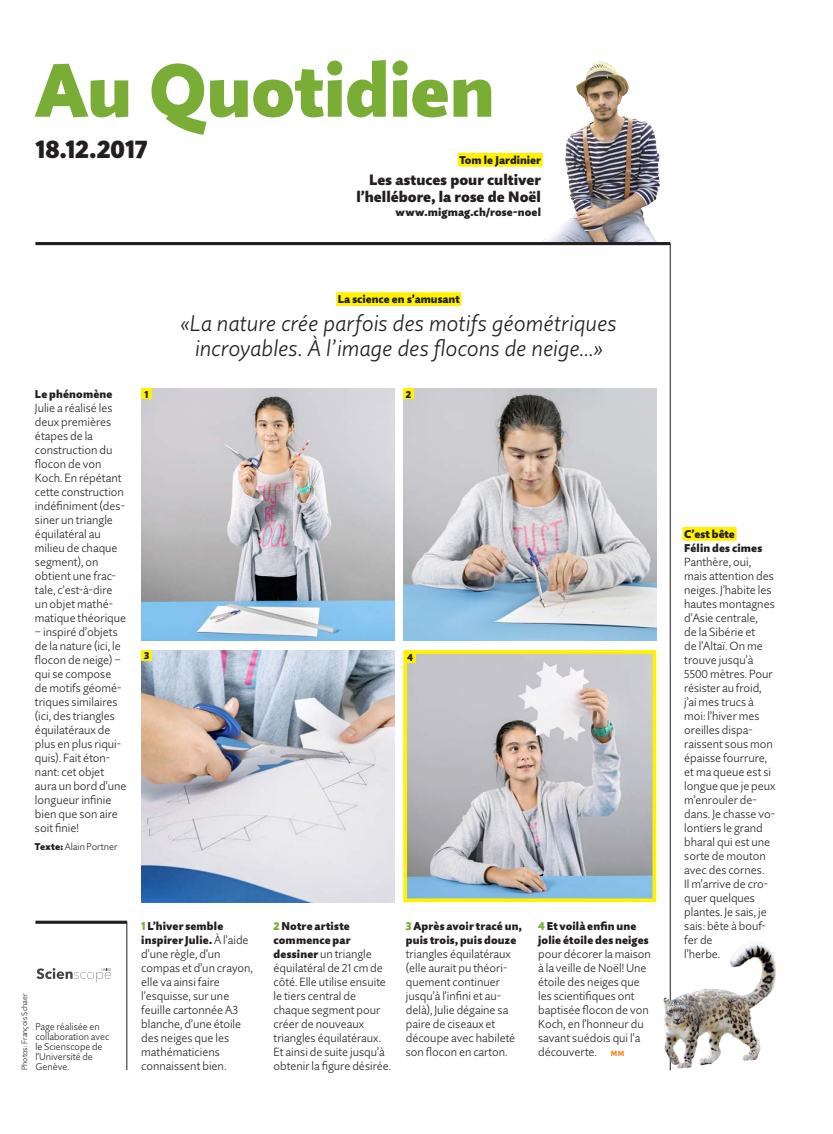
<style>
.page{position:relative;width:833px;height:1134px;background:#fff}
.page>*{position:absolute;margin:0;border:0;box-sizing:border-box;transform-origin:0 0}
._160_TI_60_QS_x04{font:900 75px "Quire Sans Pro";letter-spacing:-.01em;color:#79ad36}
._163_TI_20_QS_x04{font:900 25px "Quire Sans Pro";letter-spacing:-.005em;color:#231f20}
._192_TI_18_mager_ita{font:italic 300 22.5px/25px "Quire Sans Pro";color:#231f20;text-align:center}
._164_TI_12_QS_x04{font:900 15px/17.5px "Quire Sans Pro";letter-spacing:.005em;color:#231f20;text-align:right}
._252_LT_stumpf_QS_x0{font:300 11.75px/14px "Quire Sans Pro";color:#231f20}
._252_LT_stumpf_QS_x0-2{font:900 11.25px/14px "Quire Sans Pro";letter-spacing:.015em;color:#231f20}
._150_SM_QS_x03{font:900 11.25px "Quire Sans Pro";color:#231f20}
._164_TI_12_QS_x04-2{font:900 11.25px "Quire Sans Pro";letter-spacing:.015em;color:#231f20}
._250_ZT_QS_x09{font:900 10px "Quire Sans Pro";color:#231f20}
._330_Fussnote_QS_x13{font:300 9.75px/10px "Quire Sans Pro";color:#231f20}
._320_Byline_QS_x12{font:300 7.75px "Quire Sans Pro";color:#231f20}
.s1{font-weight:900}
.s2{color:#79ad36}
.s3{font-weight:300;font-size:11.75px}
.s4{font-weight:900;font-size:11.25px}
.s5{font-size:11.5px}
.s6{font-weight:900;font-size:7.5px;color:#f6891f}
</style>
<div class="page">
<img style="left:141px;top:389px;width:253px;height:252px">
<img style="left:141px;top:650px;width:253px;height:252px">
<img style="left:403px;top:389px;width:253px;height:252px">
<img style="left:408px;top:655px;width:243px;height:242px">
<div style="left:403px;top:650px;width:253px;height:252px;border:4px solid #fff101"></div>
<div style="left:458px;top:153px;width:85px;height:14px;background:#fff101"></div>
<div style="left:336px;top:292px;width:125px;height:14px;background:#fff101"></div>
<div style="left:141px;top:389px;width:11px;height:10px;background:#fff101"></div>
<div style="left:141px;top:650px;width:11px;height:11px;background:#fff101"></div>
<div style="left:403px;top:389px;width:11px;height:10px;background:#fff101"></div>
<div style="left:405px;top:652px;width:10px;height:10px;background:#fff101"></div>
<div style="left:682px;top:527px;width:54px;height:14px;background:#fff101"></div>
<svg style="left:36px;top:968px;width:75px;height:14px"></svg>
<hr style="left:35px;top:921px;width:92px;height:3px;background:#231f20">
<hr style="left:127px;top:922px;width:1px;height:148px;background:#231f20">
<img style="left:536px;top:61px;width:124px;height:181px">
<hr style="left:35px;top:242px;width:635px;height:3px;background:#231f20">
<hr style="left:670px;top:244px;width:1px;height:826px;background:#231f20">
<img style="left:663px;top:939px;width:113px;height:131px">
<p class="_160_TI_60_QS_x04" style="left:35px;top:42px;width:461px">Au Quotidien</p>
<p class="_163_TI_20_QS_x04" style="left:35px;top:133px;width:114px">18.12.2017</p>
<p class="_150_SM_QS_x03" style="left:459px;top:152px;width:83px">Tom le Jardinier</p>
<p class="_164_TI_12_QS_x04" style="left:356px;top:170px;width:186px">Les astuces pour cultiver l’hellébore, la rose de Noël</p>
<p class="_164_TI_12_QS_x04-2" style="left:395px;top:205px;width:147px">www.migmag.ch/rose-noel</p>
<p class="_252_LT_stumpf_QS_x0-2" style="left:35px;top:387px;width:79px">Le phénomène</p>
<p class="_252_LT_stumpf_QS_x0" style="left:35px;top:401px;width:93px">Julie a réalisé les deux premières étapes de la construction du flocon de von<br>Koch. En répétant cette construction indéfiniment (des&shy;siner un triangle équilatéral au milieu de chaque segment), on obtient une frac&shy;tale, c’est-à-dire un objet mathé&shy;matique théorique</p>
<p class="_252_LT_stumpf_QS_x0" style="left:35px;top:625px;width:93px">– inspiré d’objets de la nature (ici, le flocon de neige) – qui se compose de motifs géomé&shy;triques similaires (ici, des triangles équilatéraux de plus en plus riqui&shy;quis). Fait éton&shy;nant: cet objet aura un bord d’une longueur infinie bien que son aire soit finie!</p>
<p class="_330_Fussnote_QS_x13" style="left:35px;top:841px;width:84px"><span class="s1">Texte:</span> Alain Portner</p>
<p class="_250_ZT_QS_x09" style="left:145px;top:388px;width:6px">1</p>
<p class="_250_ZT_QS_x09" style="left:144px;top:649px;width:7px">3</p>
<p class="_150_SM_QS_x03" style="left:338px;top:292px;width:123px">La science en s’amusant</p>
<p class="_192_TI_18_mager_ita" style="left:181px;top:310px;width:437px">«La nature crée parfois des motifs géométriques incroyables. À l’image des flocons de neige...»</p>
<p class="_250_ZT_QS_x09" style="left:406px;top:388px;width:7px">2</p>
<p class="_250_ZT_QS_x09" style="left:407px;top:651px;width:7px">4</p>
<p class="_320_Byline_QS_x12" style="left:20px;top:1070px;width:78px;rotate:-90deg">Photos: François Schaer</p>
<p class="_330_Fussnote_QS_x13" style="left:35px;top:1022px;width:76px">Page réalisée en collaboration avec le Scienscope de l’Université de</p>
<p class="_330_Fussnote_QS_x13" style="left:35px;top:1062px;width:35px">Genève.</p>
<p class="_252_LT_stumpf_QS_x0-2" style="left:141px;top:919px;width:109px"><span class="s2">1</span> L’hiver semble inspirer Julie. <span class="s3">À l’aide</span></p>
<p class="_252_LT_stumpf_QS_x0" style="left:141px;top:947px;width:113px">d’une règle, d’un compas et d’un crayon, elle va ainsi faire l’esquisse, sur une feuille cartonnée A3 blanche, d’une étoile des neiges que les mathématiciens connaissent bien.</p>
<p class="_252_LT_stumpf_QS_x0-2" style="left:273px;top:919px;width:79px"><span class="s2">2</span> Notre artiste commence par</p>
<p class="_252_LT_stumpf_QS_x0" style="left:273px;top:947px;width:119px"><span class="s4">dessiner</span> un triangle équilatéral de <span class="s5">21</span> cm de côté. Elle utilise ensuite le tiers central de chaque segment pour créer de nouveaux triangles équilatéraux.<br>Et ainsi de suite jusqu’à obtenir la figure désirée.</p>
<p class="_252_LT_stumpf_QS_x0-2" style="left:406px;top:919px;width:117px"><span class="s2">3</span> Après avoir tracé un, puis trois, puis douze</p>
<p class="_252_LT_stumpf_QS_x0" style="left:406px;top:947px;width:111px">triangles équilatéraux (elle aurait pu théori&shy;quement continuer jusqu’à l’infini et au&shy;delà), Julie dégaine sa paire de ciseaux et découpe avec habileté son flocon en carton.</p>
<p class="_252_LT_stumpf_QS_x0-2" style="left:538px;top:919px;width:112px"><span class="s2">4</span> Et voilà enfin une jolie étoile des neiges</p>
<p class="_252_LT_stumpf_QS_x0" style="left:538px;top:947px;width:114px">pour décorer la maison à la veille de Noël! Une étoile des neiges que les scientifiques ont baptisée flocon de von<br>Koch, en l’honneur du savant suédois qui l’a découverte. <span class="s6">MM</span></p>
<p class="_150_SM_QS_x03" style="left:684px;top:526px;width:52px">C’est bête</p>
<p class="_252_LT_stumpf_QS_x0-2" style="left:684px;top:541px;width:80px">Félin des cimes</p>
<p class="_252_LT_stumpf_QS_x0" style="left:684px;top:555px;width:93px">Panthère, oui, mais attention des neiges. J’habite les hautes montagnes d’Asie centrale,<br>de la Sibérie et<br>de l’Altaï. On me trouve jusqu’à<br><span class="s5">5500</span> mètres. Pour résister au froid, j’ai mes trucs à moi: l’hiver mes oreilles dispa&shy;raissent sous mon épaisse fourrure, et ma queue est si longue que je peux m’enrouler de&shy;dans. Je chasse vo&shy;lontiers le grand bharal qui est une sorte de mouton avec des cornes.<br>Il m’arrive de cro&shy;quer quelques plantes. Je sais, je sais: bête à bouf&shy;fer de<br>l’herbe.</p>
</div>
